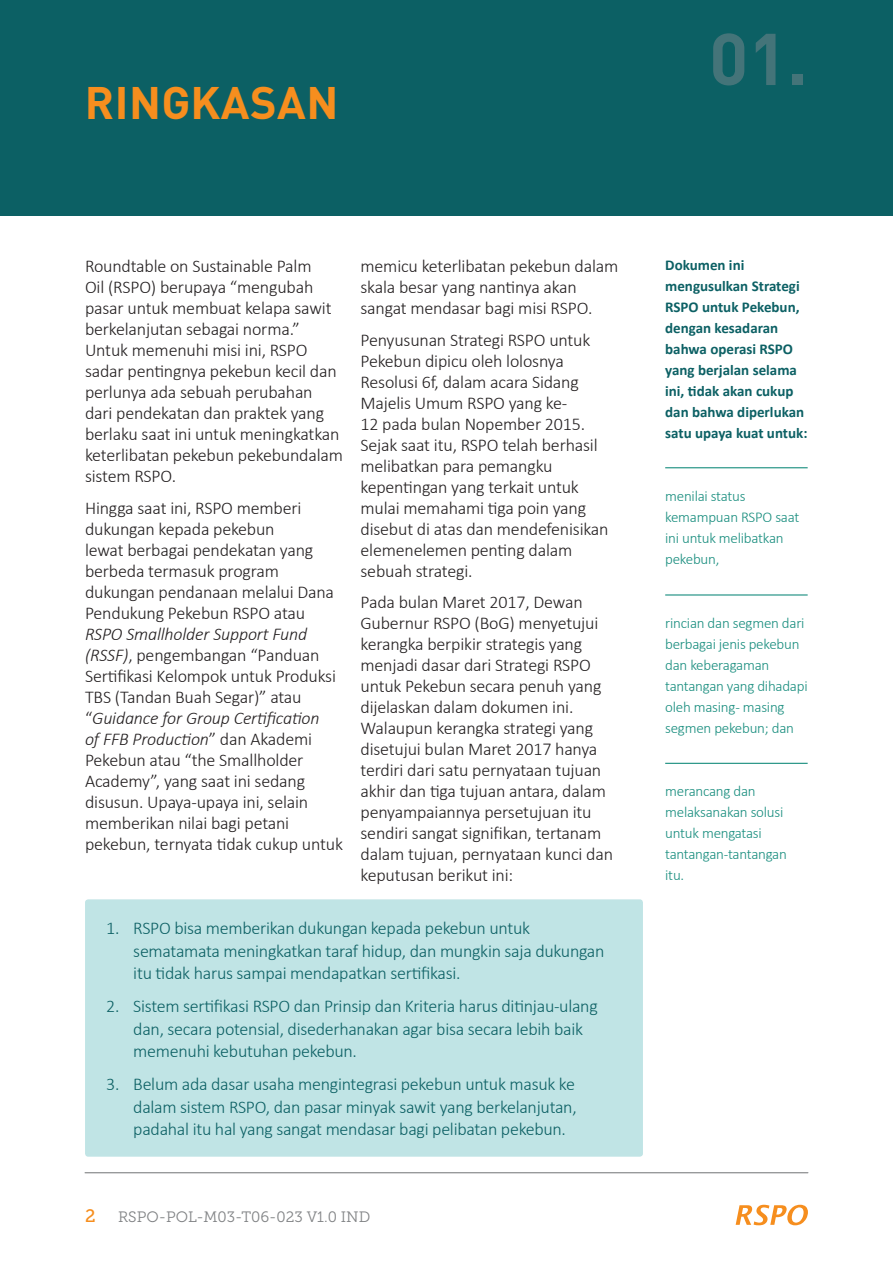
<style>
.page{position:relative;width:893px;height:1263px;background:#fff}
.page>*{position:absolute;margin:0;border:0;box-sizing:border-box;transform-origin:0 0}
.t1{font:700 72px "DINOT";color:#447479}
.t2{font:700 45px "DINOT";letter-spacing:.01em;color:#f68e1e}
.t3{font:300 18px/21px "Calibri";letter-spacing:-.01em;color:#231f20}
.t4{font:300 18px/22.5px "Calibri";letter-spacing:-.015em;color:#0c6064}
.t5{font:300 15px/21px "Calibri";letter-spacing:-.015em;color:#188d7e}
.t6{font:700 15px/21px "Calibri";color:#0c6064}
.t7{font:15px "Museo Slab 300";color:#808284}
.s1{font-style:italic}
.s2{font-family:"Museo Slab 500";font-size:18px;color:#f68e1e}
</style>
<div class="page">
<hr style="left:85px;top:1172px;width:723px;height:1px;background:#808284">
<svg style="left:736px;top:1205px;width:72px;height:20px"></svg>
<hr style="left:665px;top:467px;width:143px;height:1px;background:#188d7e">
<hr style="left:665px;top:594px;width:143px;height:1px;background:#188d7e">
<hr style="left:665px;top:763px;width:143px;height:1px;background:#188d7e">
<div style="left:0;top:0;width:893px;height:216px;background:#0c6064"></div>
<div style="left:85px;top:899px;width:558px;height:258px;background:#c0e4e5;border-radius:3px"></div>
<p class="t2" style="left:85px;top:74px;width:255px">RINGKASAN</p>
<p class="t1" style="left:709px;top:12px;width:100px">01.</p>
<p class="t3" style="left:85px;top:255px;width:259px">Roundtable on Sustainable Palm<br>Oil (RSPO) berupaya “mengubah pasar untuk membuat kelapa sawit berkelanjutan sebagai norma.”<br>Untuk memenuhi misi ini, RSPO sadar pentingnya pekebun kecil dan perlunya ada sebuah perubahan dari pendekatan dan praktek yang berlaku saat ini untuk meningkatkan keterlibatan pekebun pekebundalam sistem RSPO.</p>
<p class="t3" style="left:85px;top:497px;width:259px">Hingga saat ini, RSPO memberi dukungan kepada pekebun<br>lewat berbagai pendekatan yang berbeda termasuk program dukungan pendanaan melalui Dana<br>Pendukung Pekebun RSPO atau<br><span class="s1">RSPO Smallholder Support Fund (RSSF)</span>, pengembangan “Panduan<br>Sertifikasi Kelompok untuk Produksi<br>TBS (Tandan Buah Segar)” atau “<span class="s1">Guidance for Group Certification<br>of FFB Production</span>” dan Akademi<br>Pekebun atau “the Smallholder<br>Academy”, yang saat ini sedang disusun. Upaya-upaya ini, selain memberikan nilai bagi petani pekebun, ternyata tidak cukup untuk</p>
<p class="t3" style="left:360px;top:255px;width:259px">memicu keterlibatan pekebun dalam skala besar yang nantinya akan sangat mendasar bagi misi RSPO.</p>
<p class="t3" style="left:360px;top:329px;width:250px">Penyusunan Strategi RSPO untuk<br>Pekebun dipicu oleh lolosnya<br>Resolusi 6f, dalam acara Sidang<br>Majelis Umum RSPO yang ke-<br>12 pada bulan Nopember 2015.<br>Sejak saat itu, RSPO telah berhasil melibatkan para pemangku kepentingan yang terkait untuk mulai memahami tiga poin yang disebut di atas dan mendefenisikan elemenelemen penting dalam sebuah strategi.</p>
<p class="t3" style="left:360px;top:592px;width:254px">Pada bulan Maret 2017, Dewan<br>Gubernur RSPO (BoG) menyetujui kerangka berpikir strategis yang menjadi dasar dari Strategi RSPO untuk Pekebun secara penuh yang dijelaskan dalam dokumen ini.<br>Walaupun kerangka strategi yang disetujui bulan Maret 2017 hanya terdiri dari satu pernyataan tujuan akhir dan tiga tujuan antara, dalam penyampaiannya persetujuan itu sendiri sangat signifikan, tertanam dalam tujuan, pernyataan kunci dan keputusan berikut ini:</p>
<p class="t4" style="left:133px;top:917px;width:473px;text-indent:-27px">1. RSPO bisa memberikan dukungan kepada pekebun untuk sematamata meningkatkan taraf hidup, dan mungkin saja dukungan itu tidak harus sampai mendapatkan sertifikasi.</p>
<p class="t4" style="left:133px;top:995px;width:466px;text-indent:-27px">2. Sistem sertifikasi RSPO dan Prinsip dan Kriteria harus ditinjau-ulang dan, secara potensial, disederhanakan agar bisa secara lebih baik memenuhi kebutuhan pekebun.</p>
<p class="t4" style="left:133px;top:1073px;width:445px;text-align:justify;text-indent:-27px">3. Belum ada dasar usaha mengintegrasi pekebun untuk masuk ke dalam sistem RSPO, dan pasar minyak sawit yang berkelanjutan, padahal itu hal yang sangat mendasar bagi pelibatan pekebun.</p>
<p class="t7" style="left:85px;top:1208px;width:287px"><span class="s2">2</span> RSPO-POL-M03-T06-023 V1.0 IND</p>
<p class="t6" style="left:665px;top:254px;width:144px">Dokumen ini mengusulkan Strategi<br>RSPO untuk Pekebun, dengan kesadaran bahwa operasi RSPO yang berjalan selama ini, tidak akan cukup dan bahwa diperlukan satu upaya kuat untuk:</p>
<p class="t5" style="left:665px;top:486px;width:136px">menilai status kemampuan RSPO saat ini untuk melibatkan pekebun,</p>
<p class="t5" style="left:665px;top:612px;width:144px">rincian dan segmen dari berbagai jenis pekebun dan keberagaman tantangan yang dihadapi oleh masing- masing segmen pekebun; dan</p>
<p class="t5" style="left:665px;top:781px;width:123px">merancang dan melaksanakan solusi untuk mengatasi tantangan-tantangan itu.</p>
</div>
